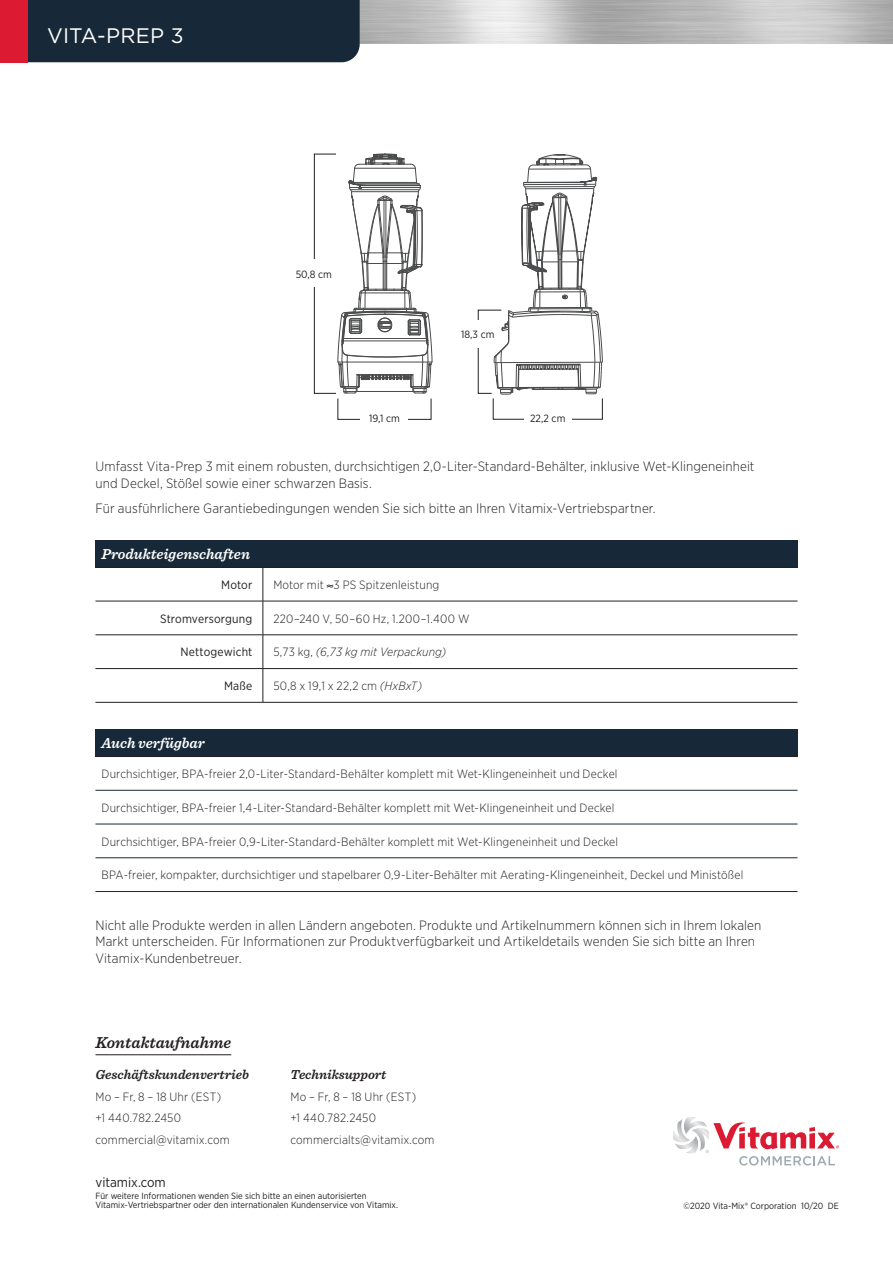
<style>
.page{position:relative;width:893px;height:1263px;background:#fff}
.page>*{position:absolute;margin:0;border:0;box-sizing:border-box;transform-origin:0 0}
.Machine_Name{font:21px "Gotham";letter-spacing:.005em;color:#fff}
.t1{font:italic 600 16.5px "Sentinel";color:#231f20}
.Table_Header{font:italic 600 15px "Sentinel";color:#fff}
.Back_Page_Text{font:300 13.5px/16.5px "Gotham Narrow";letter-spacing:.01em;color:#231f20}
.t2{font:italic 600 13.5px "Sentinel";color:#231f20}
.t3{font:13.5px "Gotham Narrow";color:#231f20}
.Table_Text{font:300 12px "Gotham Narrow";letter-spacing:.015em;color:#231f20}
.Contact_Info_Text{font:300 12px "Gotham Narrow";letter-spacing:.015em;color:#231f20}
.Table_Sub_Header{font:12px "Gotham Narrow";letter-spacing:.015em;color:#231f20}
.Table_Text-2{font:italic 300 12px "Gotham Narrow";letter-spacing:.01em;color:#231f20}
.Measurements{font:10.5px "Gotham Narrow";color:#231f20}
.t4{font:9px/9px "Gotham Narrow";color:#231f20}
.s1{font-style:normal}
.s2{font-style:italic}
</style>
<div class="page">
<div style="left:27px;top:0;width:333px;height:62px;background:#172938"></div>
<div style="left:0;top:0;width:27px;height:62px;background:#dc1a32"></div>
<svg style="left:673px;top:1117px;width:166px;height:48px"></svg>
<div style="left:95px;top:540px;width:702px;height:27px;background:#172938"></div>
<hr style="left:95px;top:601px;width:168px;height:1px;background:#231f20">
<hr style="left:95px;top:634px;width:168px;height:1px;background:#231f20">
<hr style="left:95px;top:668px;width:168px;height:1px;background:#231f20">
<hr style="left:95px;top:702px;width:168px;height:1px;background:#231f20">
<hr style="left:95px;top:567px;width:168px;height:1px;background:#231f20">
<hr style="left:263px;top:567px;width:534px;height:1px;background:#231f20">
<hr style="left:263px;top:567px;width:1px;height:34px;background:#231f20">
<hr style="left:263px;top:601px;width:534px;height:1px;background:#231f20">
<hr style="left:263px;top:601px;width:1px;height:34px;background:#231f20">
<hr style="left:263px;top:634px;width:534px;height:1px;background:#231f20">
<hr style="left:263px;top:635px;width:1px;height:33px;background:#231f20">
<hr style="left:263px;top:668px;width:534px;height:1px;background:#231f20">
<hr style="left:263px;top:669px;width:1px;height:33px;background:#231f20">
<hr style="left:263px;top:702px;width:534px;height:1px;background:#231f20">
<hr style="left:95px;top:1054px;width:136px;height:1px;background:#231f20">
<div style="left:95px;top:729px;width:702px;height:27px;background:#172938"></div>
<hr style="left:95px;top:756px;width:702px;height:1px;background:#231f20">
<hr style="left:95px;top:790px;width:702px;height:1px;background:#172938">
<hr style="left:95px;top:824px;width:702px;height:1px;background:#172938">
<hr style="left:95px;top:857px;width:702px;height:1px;background:#172938">
<hr style="left:95px;top:891px;width:702px;height:1px;background:#172938">
<svg style="left:337px;top:154px;width:96px;height:240px"></svg>
<div style="left:314px;top:154px;width:22px;height:240px;border:1px solid #231f20"></div>
<div style="left:290px;top:260px;width:47px;height:27px;background:#fff"></div>
<svg style="left:477px;top:154px;width:126px;height:241px"></svg>
<div style="left:458px;top:320px;width:40px;height:27px;background:#fff"></div>
<div style="left:493px;top:398px;width:110px;height:22px;border:1px solid #231f20"></div>
<div style="left:524px;top:406px;width:47px;height:27px;background:#fff"></div>
<p class="Machine_Name" style="left:47px;top:22px;width:138px">VITA-PREP 3</p>
<p class="Measurements" style="left:296px;top:267px;width:38px">50,8 cm</p>
<p class="Measurements" style="left:369px;top:411px;width:32px">19,1 cm</p>
<p class="Measurements" style="left:461px;top:328px;width:35px">18,3 cm</p>
<p class="Measurements" style="left:530px;top:411px;width:37px">22,2 cm</p>
<p class="Back_Page_Text" style="left:95px;top:458px;width:661px">Umfasst Vita-Prep 3 mit einem robusten, durchsichtigen 2,0-Liter-Standard-Behälter, inklusive Wet-Klingeneinheit und Deckel, Stößel sowie einer schwarzen Basis.</p>
<p class="Back_Page_Text" style="left:95px;top:500px;width:562px">Für ausführlichere Garantiebedingungen wenden Sie sich bitte an Ihren Vitamix-Vertriebspartner.</p>
<p class="Table_Header" style="left:101px;top:542px;width:150px">Produkteigenschaften</p>
<p class="Table_Sub_Header" style="left:221px;top:577px;width:33px">Motor</p>
<p class="Table_Text" style="left:273px;top:577px;width:167px">Motor mit ≈3 PS Spitzenleistung</p>
<p class="Table_Sub_Header" style="left:160px;top:611px;width:94px">Stromversorgung</p>
<p class="Table_Text" style="left:273px;top:611px;width:198px">220–240 V, 50–60 Hz, 1.200–1.400 W</p>
<p class="Table_Sub_Header" style="left:181px;top:645px;width:73px">Nettogewicht</p>
<p class="Table_Text-2" style="left:273px;top:645px;width:175px"><span class="s1">5,73 kg,</span> (6,73 kg mit Verpackung)</p>
<p class="Table_Sub_Header" style="left:224px;top:678px;width:30px">Maße</p>
<p class="Table_Text" style="left:273px;top:679px;width:150px">50,8 x 19,1 x 22,2 cm <span class="s2">(HxBxT)</span></p>
<p class="Table_Header" style="left:101px;top:731px;width:105px">Auch verfügbar</p>
<p class="Table_Text" style="left:101px;top:767px;width:518px">Durchsichtiger, BPA-freier 2,0-Liter-Standard-Behälter komplett mit Wet-Klingeneinheit und Deckel</p>
<p class="Table_Text" style="left:101px;top:800px;width:514px">Durchsichtiger, BPA-freier 1,4-Liter-Standard-Behälter komplett mit Wet-Klingeneinheit und Deckel</p>
<p class="Table_Text" style="left:101px;top:834px;width:518px">Durchsichtiger, BPA-freier 0,9-Liter-Standard-Behälter komplett mit Wet-Klingeneinheit und Deckel</p>
<p class="Table_Text" style="left:101px;top:868px;width:643px">BPA-freier, kompakter, durchsichtiger und stapelbarer 0,9-Liter-Behälter mit Aerating-Klingeneinheit, Deckel und Ministößel</p>
<p class="Back_Page_Text" style="left:95px;top:916px;width:667px">Nicht alle Produkte werden in allen Ländern angeboten. Produkte und Artikelnummern können sich in Ihrem lokalen<br>Markt unterscheiden. Für Informationen zur Produktverfügbarkeit und Artikeldetails wenden Sie sich bitte an Ihren<br>Vitamix-Kundenbetreuer.</p>
<p class="t1" style="left:95px;top:1029px;width:137px">Kontaktaufnahme</p>
<p class="t2" style="left:95px;top:1064px;width:155px">Geschäftskundenvertrieb</p>
<p class="t2" style="left:290px;top:1064px;width:98px">Techniksupport</p>
<p class="Contact_Info_Text" style="left:95px;top:1089px;width:127px">Mo – Fr, 8 – 18 Uhr (EST)</p>
<p class="Contact_Info_Text" style="left:290px;top:1089px;width:127px">Mo – Fr, 8 – 18 Uhr (EST)</p>
<p class="Contact_Info_Text" style="left:95px;top:1110px;width:87px">+1 440.782.2450</p>
<p class="Contact_Info_Text" style="left:290px;top:1110px;width:87px">+1 440.782.2450</p>
<p class="Contact_Info_Text" style="left:95px;top:1132px;width:136px">commercial@vitamix.com</p>
<p class="Contact_Info_Text" style="left:290px;top:1132px;width:146px">commercialts@vitamix.com</p>
<p class="t3" style="left:95px;top:1174px;width:72px">vitamix.com</p>
<p class="t4" style="left:95px;top:1191px;width:304px">Für weitere Informationen wenden Sie sich bitte an einen autorisierten<br>Vitamix-Vertriebspartner oder den internationalen Kundenservice von Vitamix.</p>
<p class="t4" style="left:683px;top:1201px;width:157px">©2020 Vita-Mix® Corporation 10/20 DE</p>
</div>
